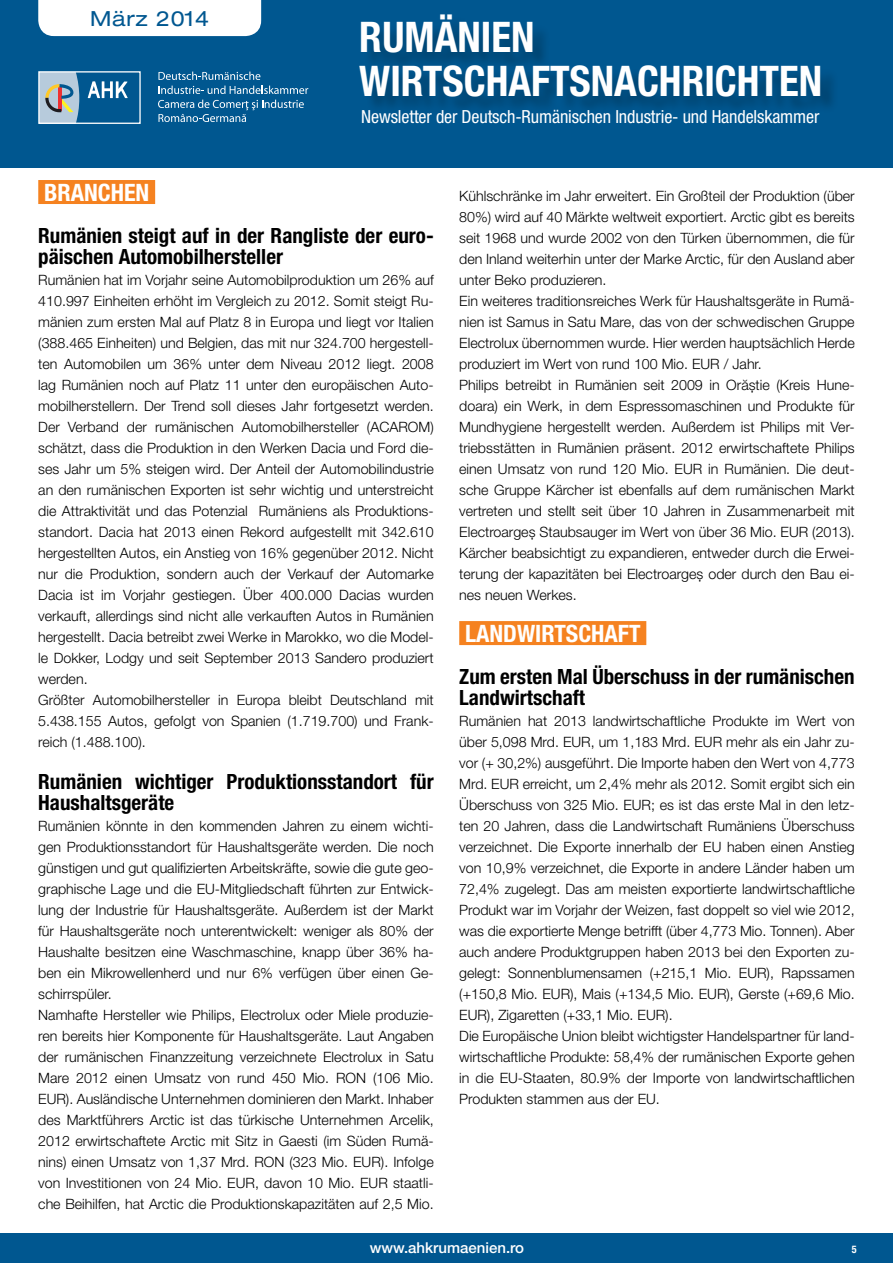
<style>
.page{position:relative;width:893px;height:1263px;background:#fff}
.page>*{position:absolute;margin:0;border:0;box-sizing:border-box;transform-origin:0 0}
.t1{font:700 condensed 42.3px/44px "Helvetica Neue LT Pro";color:#fff}
.t2{font:700 condensed 24px "Helvetica Neue LT Pro";color:#fff}
.t3{font:700 condensed 21px/21px "Helvetica Neue LT Pro";color:#000}
.t4{font:expanded 20.85px "Helvetica Neue LT Pro";letter-spacing:.03em;color:#005790}
.t5{font:condensed 18px "Helvetica Neue LT Pro";letter-spacing:-.005em;color:#fff}
.t6{font:500 15px "Helvetica Neue LT Pro";color:#fff}
.t7{font:300 14.25px/21px "Helvetica Neue LT Pro";color:#000}
.t8{font:700 condensed 10.5px "Helvetica Neue LT Pro";color:#fff}
</style>
<div class="page">
<div style="left:0;top:1233px;width:893px;height:30px;background:#005790"></div>
<div style="left:0;top:0;width:893px;height:168px;background:#005790"></div>
<div style="left:38px;top:0;width:223px;height:36px;background:#fff"></div>
<div style="left:40px;top:72px;width:100px;height:51px;background:#b7cbdc"></div>
<svg style="left:45px;top:73px;width:94px;height:49px"></svg>
<div style="left:38px;top:71px;width:103px;height:53px;border:1px solid #fff"></div>
<svg style="left:158px;top:72px;width:102px;height:8px"></svg>
<svg style="left:159px;top:86px;width:149px;height:8px"></svg>
<svg style="left:158px;top:100px;width:146px;height:22px"></svg>
<div style="left:363px;top:16px;width:476px;height:99px;background:#000;opacity:.25"></div>
<div style="left:38px;top:180px;width:117px;height:24px;background:#f58220"></div>
<div style="left:459px;top:621px;width:187px;height:24px;background:#f58220"></div>
<h3 class="t4" style="left:90px;top:7px;width:120px">März 2014</h3>
<h1 class="t1" style="left:359px;top:14px;width:464px">Rumänien<br>Wirtschaftsnachrichten</h1>
<p class="t5" style="left:361px;top:106px;width:460px">Newsletter der Deutsch-Rumänischen Industrie- und Handelskammer</p>
<h2 class="t2" style="left:44px;top:178px;width:107px">branchen</h2>
<h3 class="t3" style="left:38px;top:225px;width:397px">Rumänien steigt auf in der Rangliste der euro&shy;päischen Automobilhersteller</h3>
<p class="t7" style="left:38px;top:269px;width:397px">Rumänien hat im Vorjahr seine Automobilproduktion um 26% auf 410.997 Einheiten erhöht im Vergleich zu 2012. Somit steigt Ru&shy;mänien zum ersten Mal auf Platz 8 in Europa und liegt vor Italien (388.465 Einheiten) und Belgien, das mit nur 324.700 hergestell&shy;ten Automobilen um 36% unter dem Niveau 2012 liegt. 2008 lag Rumänien noch auf Platz 11 unter den europäischen Auto&shy;mobilherstellern. Der Trend soll dieses Jahr fortgesetzt werden.<br>Der Verband der rumänischen Automobilhersteller (ACAROM) schätzt, dass die Produktion in den Werken Dacia und Ford die&shy;ses Jahr um 5% steigen wird. Der Anteil der Automobilindustrie an den rumänischen Exporten ist sehr wichtig und unterstreicht die Attraktivität und das Potenzial Rumäniens als Produktions&shy;standort. Dacia hat 2013 einen Rekord aufgestellt mit 342.610 hergestellten Autos, ein Anstieg von 16% gegenüber 2012. Nicht nur die Produktion, sondern auch der Verkauf der Automarke Dacia ist im Vorjahr gestiegen. Über 400.000 Dacias wurden verkauft, allerdings sind nicht alle verkauften Autos in Rumänien hergestellt. Dacia betreibt zwei Werke in Marokko, wo die Model&shy;le Dokker, Lodgy und seit September 2013 Sandero produziert werden.<br>Größter Automobilhersteller in Europa bleibt Deutschland mit 5.438.155 Autos, gefolgt von Spanien (1.719.700) und Frank&shy;reich (1.488.100).</p>
<h3 class="t3" style="left:38px;top:771px;width:397px">Rumänien wichtiger Produktionsstandort für<br>Haushaltsgeräte</h3>
<p class="t7" style="left:38px;top:815px;width:397px">Rumänien könnte in den kommenden Jahren zu einem wichti&shy;gen Produktionsstandort für Haushaltsgeräte werden. Die noch günstigen und gut qualifizierten Arbeitskräfte, sowie die gute geo&shy;graphische Lage und die EU-Mitgliedschaft führten zur Entwick&shy;lung der Industrie für Haushaltsgeräte. Außerdem ist der Markt für Haushaltsgeräte noch unterentwickelt: weniger als 80% der Haushalte besitzen eine Waschmaschine, knapp über 36% ha&shy;ben ein Mikrowellenherd und nur 6% verfügen über einen Ge&shy;schirrspüler.<br>Namhafte Hersteller wie Philips, Electrolux oder Miele produzie&shy;ren bereits hier Komponente für Haushaltsgeräte. Laut Angaben der rumänischen Finanzzeitung verzeichnete Electrolux in Satu Mare 2012 einen Umsatz von rund 450 Mio. RON (106 Mio.<br>EUR). Ausländische Unternehmen dominieren den Markt. Inhaber des Marktführers Arctic ist das türkische Unternehmen Arcelik, 2012 erwirtschaftete Arctic mit Sitz in Gaesti (im Süden Rumä&shy;nins) einen Umsatz von 1,37 Mrd. RON (323 Mio. EUR). Infolge von Investitionen von 24 Mio. EUR, davon 10 Mio. EUR staatli&shy;che Beihilfen, hat Arctic die Produktionskapazitäten auf 2,5 Mio.</p>
<p class="t7" style="left:459px;top:185px;width:397px">Kühlschränke im Jahr erweitert. Ein Großteil der Produktion (über 80%) wird auf 40 Märkte weltweit exportiert. Arctic gibt es bereits seit 1968 und wurde 2002 von den Türken übernommen, die für den Inland weiterhin unter der Marke Arctic, für den Ausland aber unter Beko produzieren.<br>Ein weiteres traditionsreiches Werk für Haushaltsgeräte in Rumä&shy;nien ist Samus in Satu Mare, das von der schwedischen Gruppe Electrolux übernommen wurde. Hier werden hauptsächlich Herde produziert im Wert von rund 100 Mio. EUR / Jahr.<br>Philips betreibt in Rumänien seit 2009 in Orăștie (Kreis Hune&shy;doara) ein Werk, in dem Espressomaschinen und Produkte für Mundhygiene hergestellt werden. Außerdem ist Philips mit Ver&shy;triebsstätten in Rumänien präsent. 2012 erwirtschaftete Philips einen Umsatz von rund 120 Mio. EUR in Rumänien. Die deut&shy;sche Gruppe Kärcher ist ebenfalls auf dem rumänischen Markt vertreten und stellt seit über 10 Jahren in Zusammenarbeit mit Electroargeș Staubsauger im Wert von über 36 Mio. EUR (2013).<br>Kärcher beabsichtigt zu expandieren, entweder durch die Erwei&shy;terung der kapazitäten bei Electroargeș oder durch den Bau ei&shy;nes neuen Werkes.</p>
<h2 class="t2" style="left:465px;top:619px;width:177px">landwirtschaft</h2>
<h3 class="t3" style="left:459px;top:666px;width:397px">Zum ersten Mal Überschuss in der rumänischen<br>Landwirtschaft</h3>
<p class="t7" style="left:459px;top:710px;width:397px">Rumänien hat 2013 landwirtschaftliche Produkte im Wert von über 5,098 Mrd. EUR, um 1,183 Mrd. EUR mehr als ein Jahr zu&shy;vor (+ 30,2%) ausgeführt. Die Importe haben den Wert von 4,773<br>Mrd. EUR erreicht, um 2,4% mehr als 2012. Somit ergibt sich ein Überschuss von 325 Mio. EUR; es ist das erste Mal in den letz&shy;ten 20 Jahren, dass die Landwirtschaft Rumäniens Überschuss verzeichnet. Die Exporte innerhalb der EU haben einen Anstieg von 10,9% verzeichnet, die Exporte in andere Länder haben um 72,4% zugelegt. Das am meisten exportierte landwirtschaftliche Produkt war im Vorjahr der Weizen, fast doppelt so viel wie 2012, was die exportierte Menge betrifft (über 4,773 Mio. Tonnen). Aber auch andere Produktgruppen haben 2013 bei den Exporten zu&shy;gelegt: Sonnenblumensamen (+215,1 Mio. EUR), Rapssamen (+150,8 Mio. EUR), Mais (+134,5 Mio. EUR), Gerste (+69,6 Mio.<br>EUR), Zigaretten (+33,1 Mio. EUR).<br>Die Europäische Union bleibt wichtigster Handelspartner für land&shy;wirtschaftliche Produkte: 58,4% der rumänischen Exporte gehen in die EU-Staaten, 80.9% der Importe von landwirtschaftlichen Produkten stammen aus der EU.</p>
<p class="t6" style="left:370px;top:1239px;width:156px">www.ahkrumaenien.ro</p>
<p class="t8" style="left:852px;top:1242px;width:6px">5</p>
</div>
